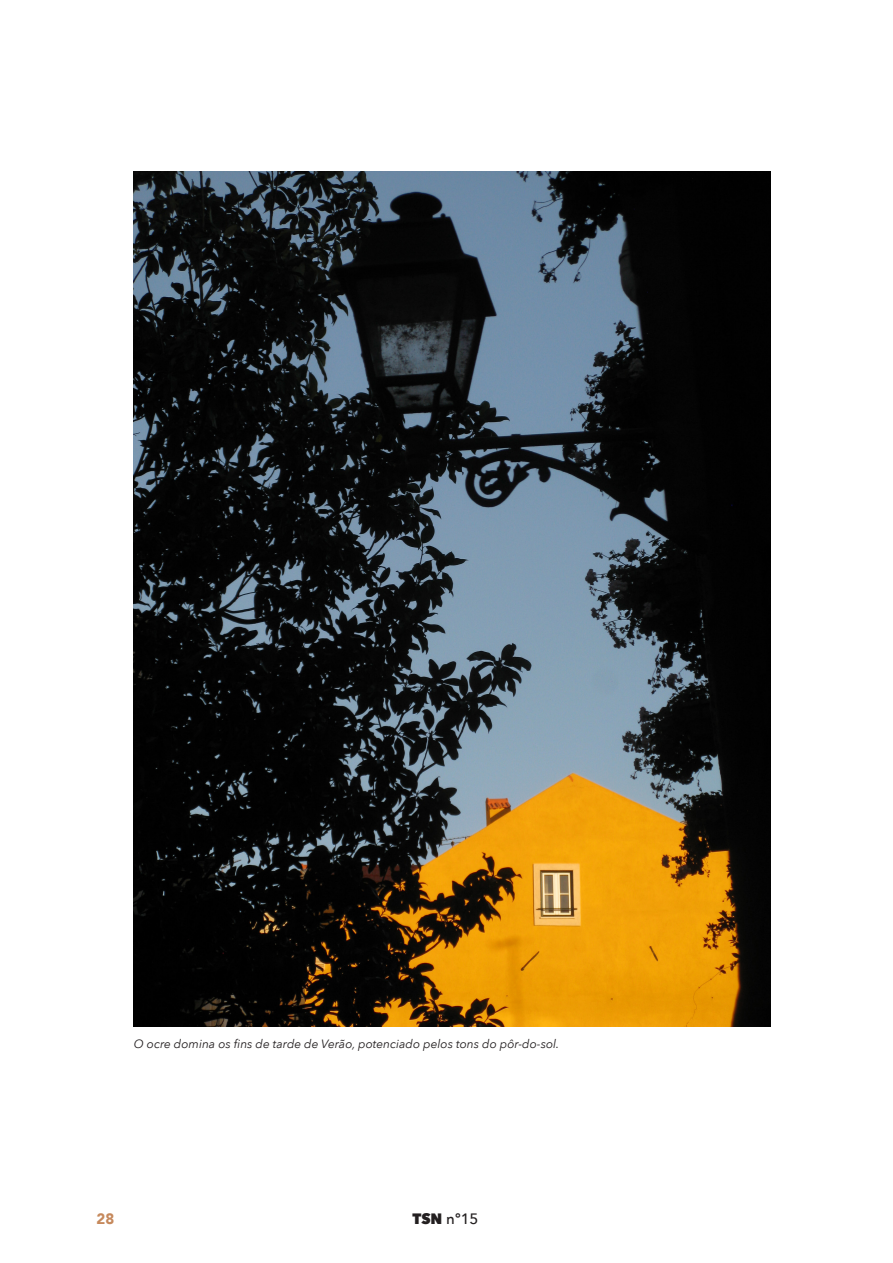
<style>
.page{position:relative;width:893px;height:1263px;background:#fff}
.page>*{position:absolute;margin:0;border:0;box-sizing:border-box;transform-origin:0 0}
.t1{font:500 15px "Avenir Next";color:#231f20}
.t2{font:900 15px "Avenir";color:#c6895c}
.t3{font:italic 12px "Avenir Next";color:#231f20}
.s1{font-weight:800}
</style>
<div class="page">
<img style="left:133px;top:171px;width:637px;height:855px">
<p class="t3" style="left:134px;top:1033px;width:427px">O ocre domina os fins de tarde de Verão, potenciado pelos tons do pôr-do-sol.</p>
<p class="t2" style="left:97px;top:1206px;width:19px">28</p>
<p class="t1" style="left:412px;top:1206px;width:68px"><span class="s1">TSN</span> nº15</p>
</div>
